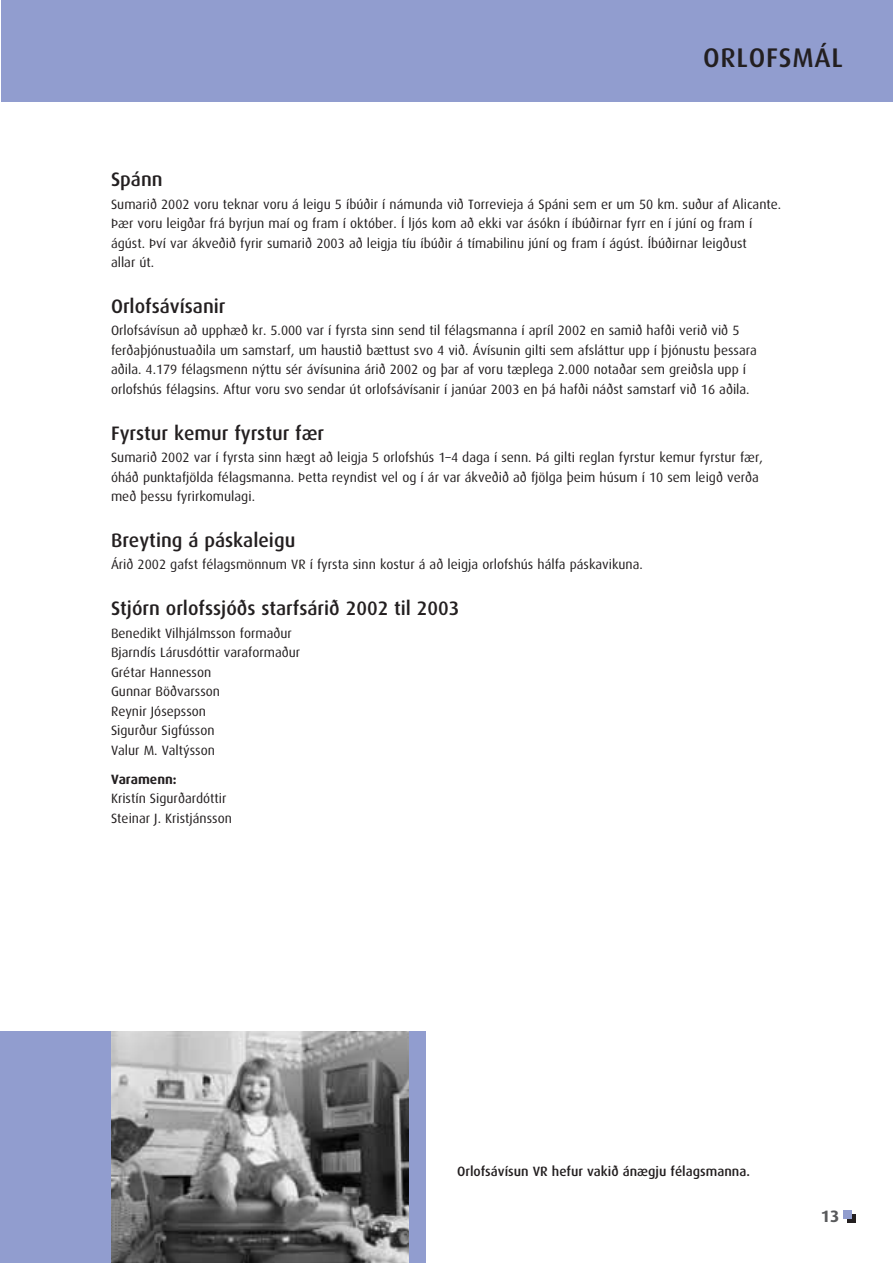
<style>
.page{position:relative;width:893px;height:1263px;background:#fff}
.page>*{position:absolute;margin:0;border:0;box-sizing:border-box;transform-origin:0 0}
.t1{font:500 27px "Dax";letter-spacing:.025em;color:#231f20}
.t2{font:500 19.5px "Dax";color:#231f20}
.t3{font:700 16.5px "Dax";color:#58595b}
.t4{font:13.5px/19.5px "Dax";color:#231f20}
.t5{font:500 13.5px "Dax";color:#231f20}
.t6{font:700 13.5px "Dax";color:#231f20}
</style>
<div class="page">
<div style="left:1px;top:1031px;width:425px;height:231px;background:#919dcf"></div>
<img style="left:111px;top:1031px;width:298px;height:231px">
<svg style="left:847px;top:1214px;width:8px;height:8px"></svg>
<div style="left:843px;top:1210px;width:8px;height:8px;background:#919dcf"></div>
<div style="left:1px;top:0;width:891px;height:102px;background:#919dcf"></div>
<h1 class="t1" style="left:703px;top:46px;width:141px">ORLOFSMÁL</h1>
<h2 class="t2" style="left:111px;top:171px;width:53px">Spánn</h2>
<p class="t4" style="left:111px;top:195px;width:671px">Sumari› 2002 voru teknar voru á leigu 5 íbú›ir í námunda vi› Torrevieja á Spáni sem er um 50 km. su›ur af Alicante. fiær voru leig›ar frá byrjun maí og fram í október. Í ljós kom a› ekki var ásókn í íbú›irnar fyrr en í júní og fram í ágúst. fiví var ákve›i› fyrir sumari› 2003 a› leigja tíu íbú›ir á tímabilinu júní og fram í ágúst. Íbú›irnar leig›ust<br>allar út.</p>
<h2 class="t2" style="left:111px;top:298px;width:116px">Orlofsávísanir</h2>
<p class="t4" style="left:111px;top:322px;width:647px">Orlofsávísun a› upphæ› kr. 5.000 var í fyrsta sinn send til félagsmanna í apríl 2002 en sami› haf›i veri› vi› 5 fer›afljónustua›ila um samstarf, um hausti› bættust svo 4 vi›. Ávísunin gilti sem afsláttur upp í fljónustu flessara a›ila. 4.179 félagsmenn n‡ttu sér ávísunina ári› 2002 og flar af voru tæplega 2.000 nota›ar sem grei›sla upp í orlofshús félagsins. Aftur voru svo sendar út orlofsávísanir í janúar 2003 en flá haf›i ná›st samstarf vi› 16 a›ila.</p>
<h2 class="t2" style="left:111px;top:424px;width:215px">Fyrstur kemur fyrstur fær</h2>
<p class="t4" style="left:111px;top:449px;width:653px">Sumari› 2002 var í fyrsta sinn hægt a› leigja 5 orlofshús 1–4 daga í senn. fiá gilti reglan fyrstur kemur fyrstur fær, óhá› punktafjölda félagsmanna. fietta reyndist vel og í ár var ákve›i› a› fjölga fleim húsum í 10 sem leig› ver›a me› flessu fyrirkomulagi.</p>
<h2 class="t2" style="left:111px;top:532px;width:186px">Breyting á páskaleigu</h2>
<p class="t4" style="left:111px;top:556px;width:533px">Ári› 2002 gafst félagsmönnum VR í fyrsta sinn kostur á a› leigja orlofshús hálfa páskavikuna.</p>
<h2 class="t2" style="left:111px;top:600px;width:350px">Stjórn orlofssjó›s starfsári› 2002 til 2003</h2>
<p class="t4" style="left:111px;top:624px;width:191px">Benedikt Vilhjálmsson forma›ur<br>Bjarndís Lárusdóttir varaforma›ur<br>Grétar Hannesson<br>Gunnar Bö›varsson<br>Reynir Jósepsson<br>Sigur›ur Sigfússon<br>Valur M. Valt‡sson</p>
<p class="t6" style="left:111px;top:773px;width:67px">Varamenn:</p>
<p class="t4" style="left:111px;top:790px;width:122px">Kristín Sigur›ardóttir<br>Steinar J. Kristjánsson</p>
<p class="t5" style="left:457px;top:1166px;width:294px">Orlofsávísun VR hefur vaki› ánægju félagsmanna.</p>
<p class="t3" style="left:820px;top:1209px;width:20px">13</p>
</div>
